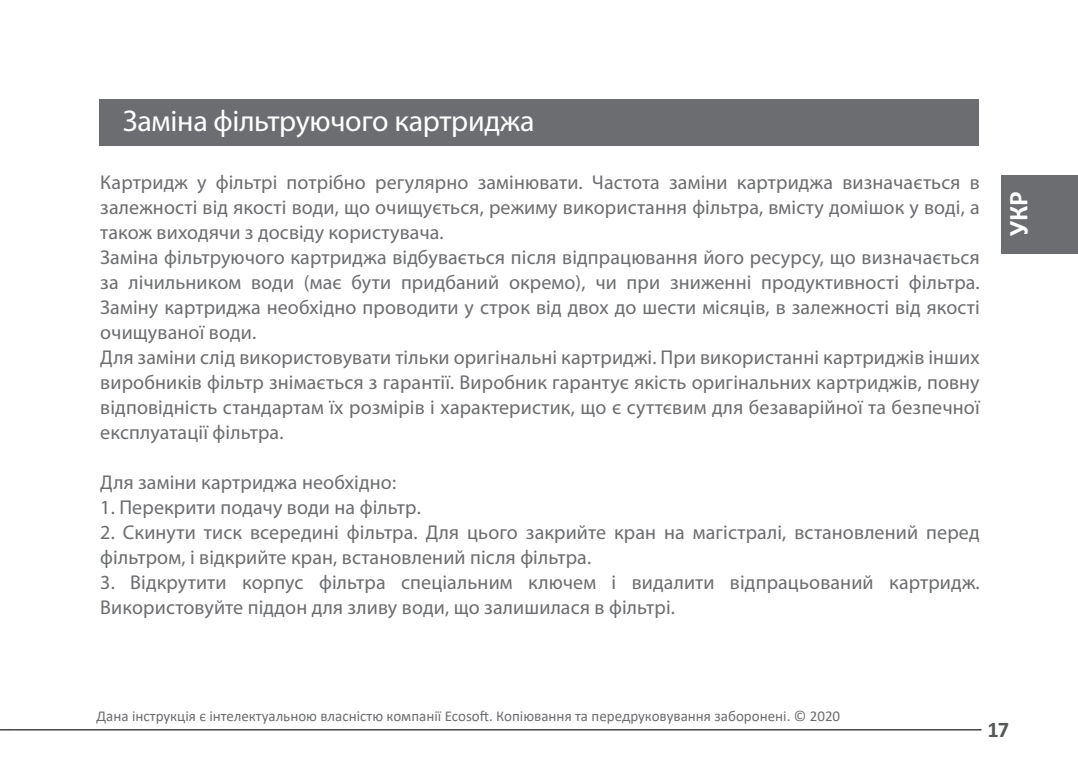
<style>
.page{position:relative;width:1078px;height:773px;background:#fff}
.page>*{position:absolute;margin:0;border:0;box-sizing:border-box;transform-origin:0 0}
.t1{font:30px "Myriad Pro";letter-spacing:-.01em;color:#fff}
.t2{font:700 27.5px "Calibri";color:#fff}
.t3{font:700 22.5px "Calibri";color:#57585a}
.t4{font:20px/25px "Myriad Pro";letter-spacing:.005em;color:#6c6d70;text-align:justify}
.t5{font:15px "Calibri";color:#6c6d70}
</style>
<div class="page">
<hr style="left:14px;top:729px;width:967px;height:1px;background:#231f20">
<svg style="left:0;top:729px;width:14px;height:1px"></svg>
<div style="left:1001px;top:175px;width:76px;height:78px;background:#6c6d70"></div>
<div style="left:99px;top:100px;width:879px;height:46px;background:#6c6d70"></div>
<p class="t1" style="left:123px;top:102px;width:413px">Заміна фільтруючого картриджа</p>
<p class="t4" style="left:100px;top:169px;width:880px">Картридж у фільтрі потрібно регулярно замінювати. Частота заміни картриджа визначається в залежності від якості води, що очищується, режиму використання фільтра, вмісту домішок у воді, а також виходячи з досвіду користувача.</p>
<p class="t4" style="left:100px;top:244px;width:880px">Заміна фільтруючого картриджа відбувається після відпрацювання його ресурсу, що визначається за лічильником води (має бути придбаний окремо), чи при зниженні продуктивності фільтра.<br>Заміну картриджа необхідно проводити у строк від двох до шести місяців, в залежності від якості очищуваної води.</p>
<p class="t4" style="left:100px;top:344px;width:880px">Для заміни слід використовувати тільки оригінальні картриджі. При використанні картриджів інших виробників фільтр знімається з гарантії. Виробник гарантує якість оригінальних картриджів, повну відповідність стандартам їх розмірів і характеристик, що є суттєвим для безаварійної та безпечної експлуатації фільтра.</p>
<p class="t4" style="left:100px;top:469px;width:297px">Для заміни картриджа необхідно:</p>
<p class="t4" style="left:100px;top:494px;width:322px">1. Перекрити подачу води на фільтр.</p>
<p class="t4" style="left:100px;top:519px;width:880px">2. Скинути тиск всередині фільтра. Для цього закрийте кран на магістралі, встановлений перед фільтром, і відкрийте кран, встановлений після фільтра.</p>
<p class="t4" style="left:100px;top:569px;width:880px">3. Відкрутити корпус фільтра спеціальним ключем і видалити відпрацьований картридж.<br>Використовуйте піддон для зливу води, що залишилася в фільтрі.</p>
<h2 class="t2" style="left:998px;top:236px;width:47px;rotate:-90deg">УКР</h2>
<p class="t5" style="left:97px;top:705px;width:745px">Дана інструкція є інтелектуальною власністю компанії Ecosoft. Копіювання та передруковування заборонені. © 2020</p>
<p class="t3" style="left:987px;top:713px;width:23px">17</p>
</div>
